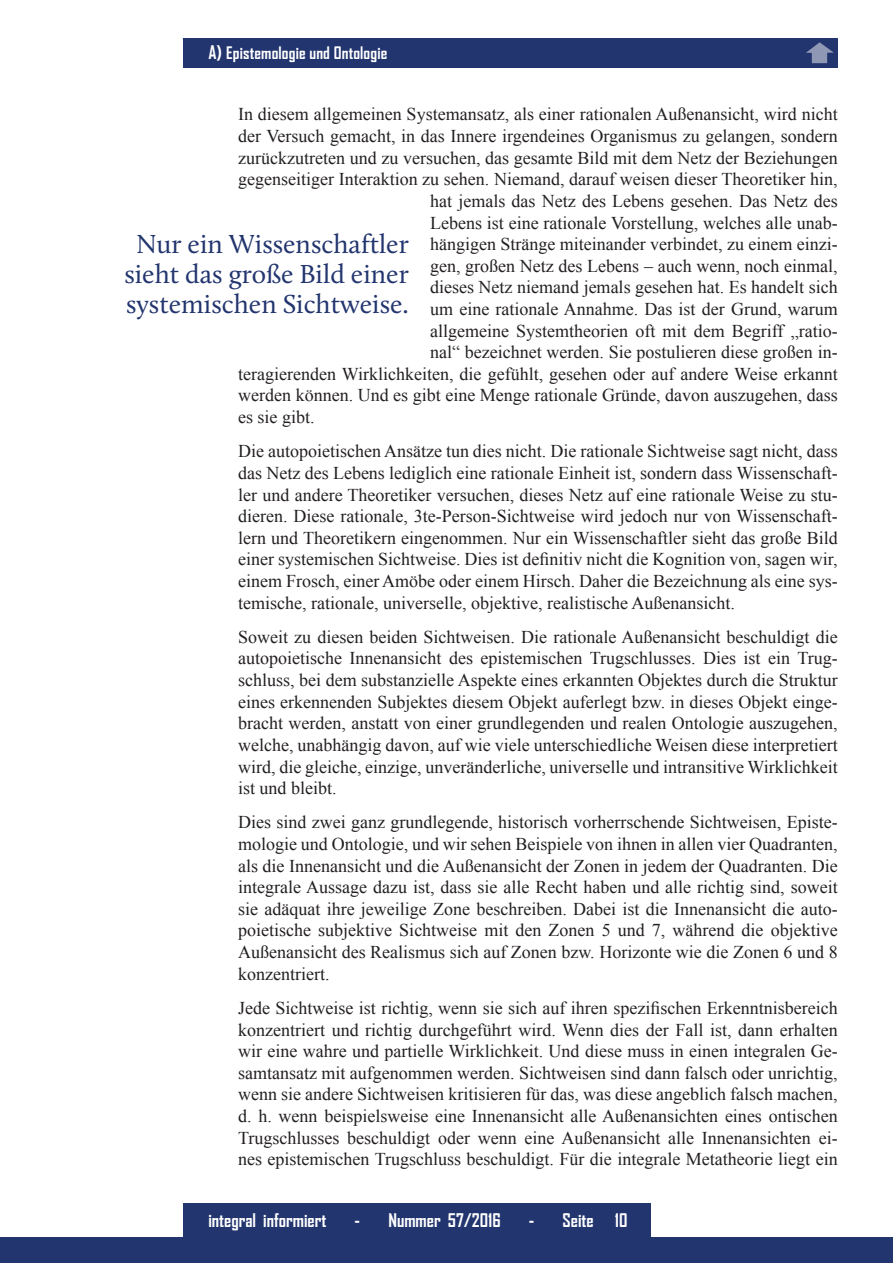
<style>
.page{position:relative;width:893px;height:1263px;background:#fff}
.page>*{position:absolute;margin:0;border:0;box-sizing:border-box;transform-origin:0 0}
.t1{font:27px/30px "Calluna";color:#22356e;text-align:center}
.t2{font:18px/21.6px "Times New Roman";color:#231f20;text-align:justify}
.t3{font:700 18px "Agency FB";color:#fff}
.t4{font:700 16.5px "Agency FB";letter-spacing:.01em;color:#fff}
.s1{font-size:18px}
</style>
<div class="page">
<div style="left:0;top:1238px;width:893px;height:25px;background:#22356e"></div>
<div style="left:183px;top:1203px;width:468px;height:34px;background:#22356e"></div>
<div style="left:183px;top:38px;width:655px;height:30px;background:#22356e"></div>
<svg style="left:806px;top:42px;width:28px;height:21px"></svg>
<p class="t4" style="left:208px;top:43px;width:181px"><span class="s1">A)</span> Epistemologie und Ontologie</p>
<p class="t2" style="left:238px;top:103px;width:601px">In diesem allgemeinen Systemansatz, als einer rationalen Außenansicht, wird nicht</p>
<p class="t2" style="left:238px;top:125px;width:601px">der Versuch gemacht, in das Innere irgendeines Organismus zu gelangen, sondern</p>
<p class="t2" style="left:238px;top:147px;width:601px">zurückzutreten und zu versuchen, das gesamte Bild mit dem Netz der Beziehungen</p>
<p class="t2" style="left:238px;top:168px;width:601px">gegenseitiger Interaktion zu sehen. Niemand, darauf weisen dieser Theoretiker hin,</p>
<p class="t2" style="left:430px;top:190px;width:409px">hat jemals das Netz des Lebens gesehen. Das Netz des</p>
<p class="t2" style="left:430px;top:211px;width:409px">Lebens ist eine rationale Vorstellung, welches alle unab-</p>
<p class="t2" style="left:430px;top:233px;width:409px">hängigen Stränge miteinander verbindet, zu einem einzi-</p>
<p class="t2" style="left:430px;top:255px;width:409px">gen, großen Netz des Lebens – auch wenn, noch einmal,</p>
<p class="t2" style="left:430px;top:276px;width:409px">dieses Netz niemand jemals gesehen hat. Es handelt sich</p>
<p class="t2" style="left:430px;top:298px;width:409px">um eine rationale Annahme. Das ist der Grund, warum</p>
<p class="t2" style="left:430px;top:319px;width:409px">allgemeine Systemtheorien oft mit dem Begriff „ratio-</p>
<p class="t2" style="left:430px;top:341px;width:409px">nal“ bezeichnet werden. Sie postulieren diese großen in-</p>
<p class="t2" style="left:238px;top:363px;width:601px">teragierenden Wirklichkeiten, die gefühlt, gesehen oder auf andere Weise erkannt</p>
<p class="t2" style="left:238px;top:384px;width:601px">werden können. Und es gibt eine Menge rationale Gründe, davon auszugehen, dass</p>
<p class="t2" style="left:238px;top:406px;width:78px">es sie gibt.</p>
<p class="t2" style="left:238px;top:440px;width:601px">Die autopoietischen Ansätze tun dies nicht. Die rationale Sichtweise sagt nicht, dass das Netz des Lebens lediglich eine rationale Einheit ist, sondern dass Wissenschaft&shy;ler und andere Theoretiker versuchen, dieses Netz auf eine rationale Weise zu stu&shy;dieren. Diese rationale, 3te-Person-Sichtweise wird jedoch nur von Wissenschaft&shy;lern und Theoretikern eingenommen. Nur ein Wissenschaftler sieht das große Bild einer systemischen Sichtweise. Dies ist definitiv nicht die Kognition von, sagen wir, einem Frosch, einer Amöbe oder einem Hirsch. Daher die Bezeichnung als eine sys&shy;temische, rationale, universelle, objektive, realistische Außenansicht.</p>
<p class="t2" style="left:238px;top:626px;width:601px">Soweit zu diesen beiden Sichtweisen. Die rationale Außenansicht beschuldigt die autopoietische Innenansicht des epistemischen Trugschlusses. Dies ist ein Trug&shy;schluss, bei dem substanzielle Aspekte eines erkannten Objektes durch die Struktur eines erkennenden Subjektes diesem Objekt auferlegt bzw. in dieses Objekt einge&shy;bracht werden, anstatt von einer grundlegenden und realen Ontologie auszugehen, welche, unabhängig davon, auf wie viele unterschiedliche Weisen diese interpretiert wird, die gleiche, einzige, unveränderliche, universelle und intransitive Wirklichkeit ist und bleibt.</p>
<p class="t2" style="left:238px;top:811px;width:601px">Dies sind zwei ganz grundlegende, historisch vorherrschende Sichtweisen, Episte&shy;mologie und Ontologie, und wir sehen Beispiele von ihnen in allen vier Quadranten, als die Innenansicht und die Außenansicht der Zonen in jedem der Quadranten. Die integrale Aussage dazu ist, dass sie alle Recht haben und alle richtig sind, soweit sie adäquat ihre jeweilige Zone beschreiben. Dabei ist die Innenansicht die auto&shy;poietische subjektive Sichtweise mit den Zonen 5 und 7, während die objektive Außenansicht des Realismus sich auf Zonen bzw. Horizonte wie die Zonen 6 und 8 konzentriert.</p>
<p class="t2" style="left:238px;top:997px;width:601px">Jede Sichtweise ist richtig, wenn sie sich auf ihren spezifischen Erkenntnisbereich konzentriert und richtig durchgeführt wird. Wenn dies der Fall ist, dann erhalten wir eine wahre und partielle Wirklichkeit. Und diese muss in einen integralen Ge&shy;samtansatz mit aufgenommen werden. Sichtweisen sind dann falsch oder unrichtig, wenn sie andere Sichtweisen kritisieren für das, was diese angeblich falsch machen, d. h. wenn beispielsweise eine Innenansicht alle Außenansichten eines ontischen Trugschlusses beschuldigt oder wenn eine Außenansicht alle Innenansichten ei&shy;nes epistemischen Trugschluss beschuldigt. Für die integrale Metatheorie liegt ein</p>
<h1 class="t1" style="left:124px;top:229px;width:286px">Nur ein Wissenschaftler sieht das große Bild einer systemischen Sichtweise.</h1>
<p class="t3" style="left:208px;top:1208px;width:120px">integral informiert</p>
<p class="t3" style="left:355px;top:1208px;width:147px">- Nummer 57/2016</p>
<p class="t3" style="left:529px;top:1208px;width:100px">- Seite 10</p>
</div>
